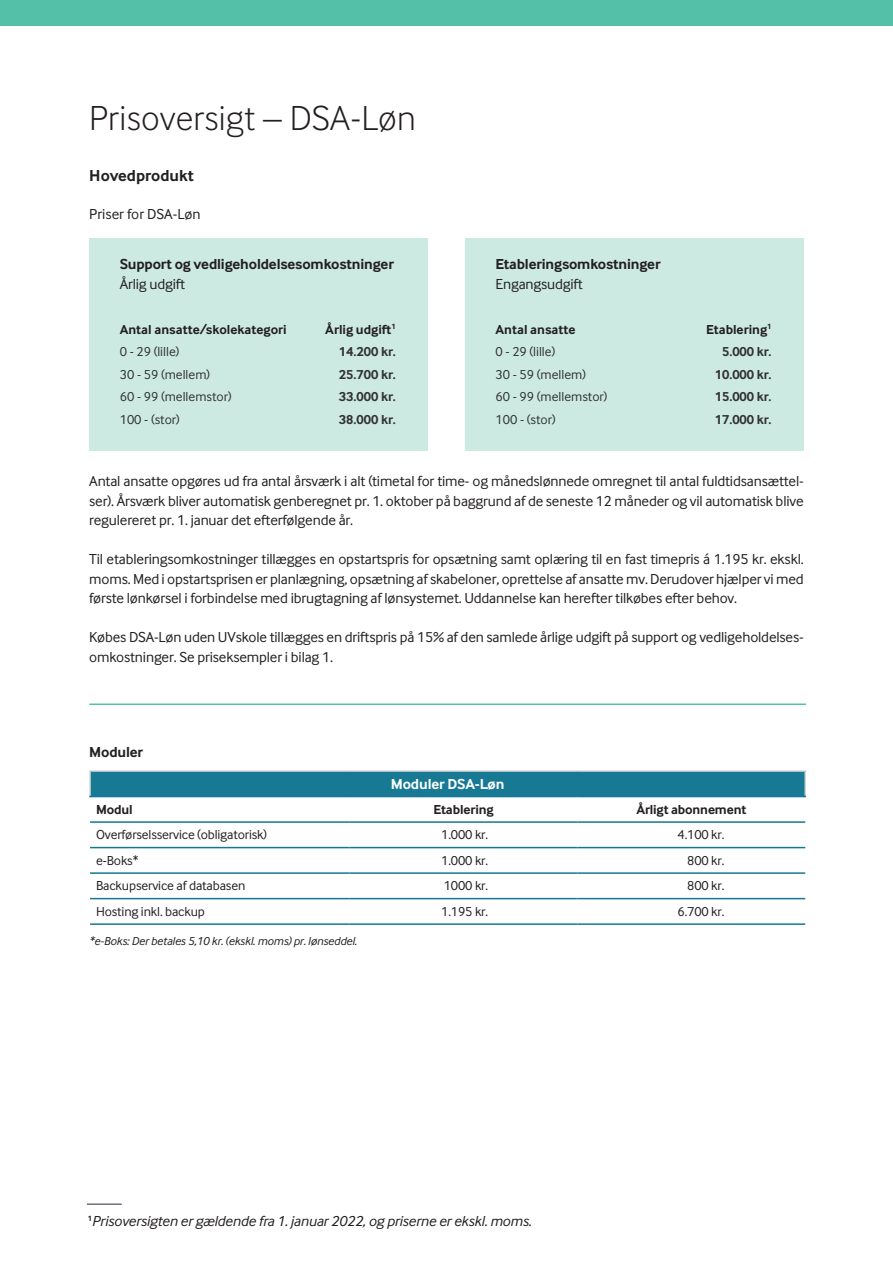
<style>
.page{position:relative;width:893px;height:1263px;background:#fff}
.page>*{position:absolute;margin:0;border:0;box-sizing:border-box;transform-origin:0 0}
.Titel_2{font:300 36px "Inter Face";letter-spacing:.01em;color:#231f20}
.Mellemrubrik{font:700 16.5px "Inter Face";color:#231f20}
.Brødtekst_sort_lige{font:15px/19.5px "Inter Face";letter-spacing:-.01em;color:#231f20;text-align:justify}
.Mellemrubrik_sort{font:700 15px "Inter Face";letter-spacing:-.01em;color:#231f20}
.Brødtekst_sort{font:italic 15px "Inter Face";letter-spacing:-.01em;color:#231f20}
.Brødtekst_sort-2{font:15px "Inter Face";letter-spacing:-.01em;color:#231f20}
.Mellemrubrik_hvid{font:700 15px "Inter Face";letter-spacing:-.01em;color:#fff}
.Skema_brødtekst{font:13.5px "Inter Face";letter-spacing:-.01em;color:#231f20}
.t1{font:13.5px "Inter Face";color:#333233}
.Skema_brødtekst-2{font:700 13.5px "Inter Face";color:#231f20}
.t2{font:700 13.5px "Inter Face";color:#333233}
.Fodnote{font:italic 12px "Inter Face";letter-spacing:-.01em;color:#231f20}
</style>
<div class="page">
<div style="left:89px;top:238px;width:339px;height:212px;background:#cceae2"></div>
<div style="left:465px;top:238px;width:339px;height:212px;background:#cceae2"></div>
<div style="left:0;top:0;width:893px;height:26px;background:#53c0a7"></div>
<div style="left:90px;top:771px;width:715px;height:25px;background:#177994"></div>
<svg style="left:90px;top:797px;width:715px;height:50px"></svg>
<svg style="left:90px;top:848px;width:715px;height:52px"></svg>
<hr style="left:89px;top:770px;width:261px;height:2px;background:#d4d5d7">
<hr style="left:89px;top:772px;width:2px;height:24px;background:#d4d5d7">
<hr style="left:350px;top:770px;width:227px;height:2px;background:#d4d5d7">
<hr style="left:577px;top:770px;width:229px;height:2px;background:#d4d5d7">
<hr style="left:804px;top:772px;width:2px;height:24px;background:#d4d5d7">
<hr style="left:89px;top:796px;width:261px;height:1px;background:#147795">
<hr style="left:350px;top:796px;width:227px;height:1px;background:#147795">
<hr style="left:577px;top:796px;width:229px;height:1px;background:#147795">
<hr style="left:90px;top:821px;width:260px;height:2px;background:#147795">
<hr style="left:350px;top:821px;width:227px;height:2px;background:#147795">
<hr style="left:577px;top:821px;width:228px;height:2px;background:#147795">
<hr style="left:90px;top:847px;width:260px;height:1px;background:#147795">
<hr style="left:350px;top:847px;width:227px;height:1px;background:#147795">
<hr style="left:577px;top:847px;width:228px;height:1px;background:#147795">
<hr style="left:90px;top:872px;width:260px;height:2px;background:#147795">
<hr style="left:350px;top:872px;width:227px;height:2px;background:#147795">
<hr style="left:577px;top:872px;width:228px;height:2px;background:#147795">
<hr style="left:90px;top:898px;width:260px;height:1px;background:#147795">
<hr style="left:350px;top:898px;width:227px;height:1px;background:#147795">
<hr style="left:577px;top:898px;width:228px;height:1px;background:#147795">
<hr style="left:90px;top:923px;width:260px;height:2px;background:#147795">
<hr style="left:350px;top:923px;width:227px;height:2px;background:#147795">
<hr style="left:577px;top:923px;width:228px;height:2px;background:#147795">
<hr style="left:89px;top:703px;width:717px;height:2px;background:#53c0a7">
<hr style="left:87px;top:1203px;width:35px;height:2px;background:#6d7080">
<p class="Titel_2" style="left:89px;top:98px;width:328px">Prisoversigt – DSA-Løn</p>
<p class="Mellemrubrik" style="left:89px;top:166px;width:106px">Hovedprodukt</p>
<p class="Brødtekst_sort_lige" style="left:89px;top:204px;width:113px">Priser for DSA-Løn</p>
<p class="Mellemrubrik_sort" style="left:120px;top:256px;width:276px">Support og vedligeholdelsesomkostninger</p>
<p class="Brødtekst_sort-2" style="left:120px;top:275px;width:67px">Årlig udgift</p>
<p class="Skema_brødtekst-2" style="left:120px;top:321px;width:168px">Antal ansatte/skolekategori</p>
<p class="Skema_brødtekst-2" style="left:325px;top:321px;width:72px">Årlig udgift<sup>1</sup></p>
<p class="t1" style="left:120px;top:344px;width:61px">0 - 29 (lille)</p>
<p class="t2" style="left:339px;top:344px;width:58px">14.200 kr.</p>
<p class="t1" style="left:120px;top:367px;width:92px">30 - 59 (mellem)</p>
<p class="t2" style="left:339px;top:366px;width:58px">25.700 kr.</p>
<p class="t1" style="left:120px;top:389px;width:113px">60 - 99 (mellemstor)</p>
<p class="t2" style="left:339px;top:389px;width:58px">33.000 kr.</p>
<p class="t1" style="left:120px;top:412px;width:62px">100 - (stor)</p>
<p class="t2" style="left:339px;top:411px;width:58px">38.000 kr.</p>
<p class="Mellemrubrik_sort" style="left:495px;top:256px;width:167px">Etableringsomkostninger</p>
<p class="Brødtekst_sort-2" style="left:495px;top:275px;width:89px">Engangsudgift</p>
<p class="Skema_brødtekst-2" style="left:495px;top:321px;width:82px">Antal ansatte</p>
<p class="Skema_brødtekst-2" style="left:706px;top:321px;width:67px">Etablering<sup>1</sup></p>
<p class="t1" style="left:495px;top:344px;width:61px">0 - 29 (lille)</p>
<p class="t2" style="left:722px;top:344px;width:51px">5.000 kr.</p>
<p class="t1" style="left:495px;top:367px;width:92px">30 - 59 (mellem)</p>
<p class="t2" style="left:715px;top:366px;width:58px">10.000 kr.</p>
<p class="t1" style="left:495px;top:389px;width:113px">60 - 99 (mellemstor)</p>
<p class="t2" style="left:715px;top:389px;width:58px">15.000 kr.</p>
<p class="t1" style="left:495px;top:412px;width:62px">100 - (stor)</p>
<p class="t2" style="left:715px;top:411px;width:58px">17.000 kr.</p>
<p class="Brødtekst_sort_lige" style="left:89px;top:471px;width:716px">Antal ansatte opgøres ud fra antal årsværk i alt (timetal for time- og månedslønnede omregnet til antal fuldtidsansættel&shy;ser). Årsværk bliver automatisk genberegnet pr. 1. oktober på baggrund af de seneste 12 måneder og vil automatisk blive regulereret pr. 1. januar det efterfølgende år.</p>
<p class="Brødtekst_sort_lige" style="left:89px;top:549px;width:716px">Til etableringsomkostninger tillægges en opstartspris for opsætning samt oplæring til en fast timepris á 1.195 kr. ekskl. moms. Med i opstartsprisen er planlægning, opsætning af skabeloner, oprettelse af ansatte mv. Derudover hjælper vi med første lønkørsel i forbindelse med ibrugtagning af lønsystemet. Uddannelse kan herefter tilkøbes efter behov.</p>
<p class="Brødtekst_sort_lige" style="left:89px;top:627px;width:716px">Købes DSA-Løn uden UVskole tillægges en driftspris på 15% af den samlede årlige udgift på support og vedligeholdelses&shy;omkostninger. Se priseksempler i bilag 1.</p>
<p class="Mellemrubrik_sort" style="left:89px;top:743px;width:55px">Moduler</p>
<p class="Mellemrubrik_hvid" style="left:391px;top:775px;width:115px">Moduler DSA-Løn</p>
<p class="Skema_brødtekst-2" style="left:96px;top:801px;width:38px">Modul</p>
<p class="Skema_brødtekst-2" style="left:434px;top:801px;width:61px">Etablering</p>
<p class="Skema_brødtekst-2" style="left:636px;top:801px;width:111px">Årligt abonnement</p>
<p class="Skema_brødtekst" style="left:96px;top:827px;width:173px">Overførselsservice (obligatorisk)</p>
<p class="Skema_brødtekst" style="left:441px;top:827px;width:48px">1.000 kr.</p>
<p class="Skema_brødtekst" style="left:677px;top:827px;width:48px">4.100 kr.</p>
<p class="Skema_brødtekst" style="left:96px;top:853px;width:44px">e-Boks*</p>
<p class="Skema_brødtekst" style="left:441px;top:853px;width:48px">1.000 kr.</p>
<p class="Skema_brødtekst" style="left:687px;top:853px;width:39px">800 kr.</p>
<p class="Skema_brødtekst" style="left:96px;top:878px;width:151px">Backupservice af databasen</p>
<p class="Skema_brødtekst" style="left:444px;top:878px;width:46px">1000 kr.</p>
<p class="Skema_brødtekst" style="left:687px;top:878px;width:39px">800 kr.</p>
<p class="Skema_brødtekst" style="left:96px;top:904px;width:110px">Hosting inkl. backup</p>
<p class="Skema_brødtekst" style="left:441px;top:904px;width:48px">1.195 kr.</p>
<p class="Skema_brødtekst" style="left:677px;top:904px;width:48px">6.700 kr.</p>
<p class="Fodnote" style="left:89px;top:934px;width:269px">*e-Boks: Der betales 5,10 kr. (ekskl. moms) pr. lønseddel.</p>
<p class="Brødtekst_sort" style="left:88px;top:1212px;width:445px"><sup>1</sup>Prisoversigten er gældende fra 1. januar 2022, og priserne er ekskl. moms.</p>
</div>
